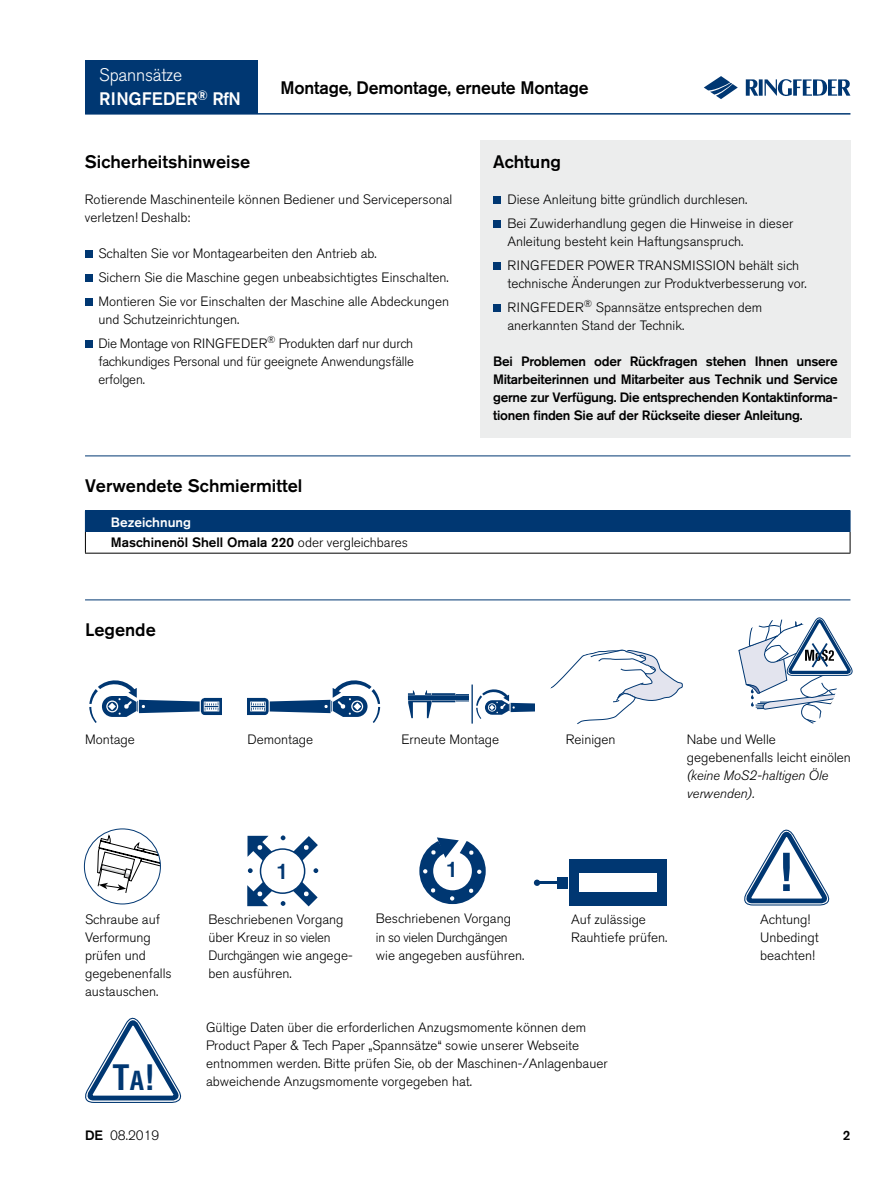
<style>
.page{position:relative;width:893px;height:1188px;background:#fff}
.page>*{position:absolute;margin:0;border:0;box-sizing:border-box;transform-origin:0 0}
.t1{font:700 condensed 51px "Helvetica LT";color:#003772}
.t2{font:700 condensed 34.2px "Helvetica LT";color:#003772}
.t3{font:500 22.5px "Akzidenz Grotesk BE";color:#003772}
.t4{font:500 18px "Akzidenz Grotesk BE";color:#000}
.t5{font:500 18px/24px "Akzidenz Grotesk BE";letter-spacing:.01em;color:#fff}
.t6{font:300 13.5px/18px "Akzidenz Grotesk BE";color:#000}
.t7{font:500 13.5px/18px "Akzidenz Grotesk BE";letter-spacing:-.02em;color:#000;text-align:justify}
.t8{font:300 13.5px/24px "Akzidenz Grotesk BE";letter-spacing:-.02em;color:#000}
.t9{font:500 13.5px/20.9px "Akzidenz Grotesk BE";color:#000}
.t10{font:italic 300 13.5px/18px "Akzidenz Grotesk BE";color:#000}
.s1{font-weight:300}
.s2{color:#fff}
.s3{font-size:25.65px}
.s4{font-weight:500}
</style>
<div class="page">
<svg style="left:746px;top:79px;width:104px;height:17px"></svg>
<svg style="left:704px;top:76px;width:34px;height:23px"></svg>
<hr style="left:85px;top:113px;width:765px;height:2px;background:#003772">
<hr style="left:85px;top:456px;width:765px;height:1px;background:#003772">
<hr style="left:85px;top:600px;width:765px;height:1px;background:#003772">
<svg style="left:89px;top:680px;width:133px;height:43px"></svg>
<svg style="left:408px;top:690px;width:60px;height:28px"></svg>
<hr style="left:471px;top:685px;width:2px;height:39px;background:#003772">
<svg style="left:476px;top:689px;width:58px;height:30px"></svg>
<svg style="left:550px;top:650px;width:133px;height:74px"></svg>
<svg style="left:738px;top:617px;width:115px;height:107px"></svg>
<svg style="left:247px;top:680px;width:133px;height:43px"></svg>
<svg style="left:744px;top:829px;width:86px;height:77px"></svg>
<svg style="left:247px;top:835px;width:71px;height:71px"></svg>
<div style="left:260px;top:849px;width:45px;height:44px;background:#fff;border-radius:50%"></div>
<div style="left:260px;top:848px;width:45px;height:46px;border:2px solid #003772;border-radius:50%"></div>
<svg style="left:419px;top:837px;width:67px;height:67px"></svg>
<svg style="left:97px;top:832px;width:63px;height:61px"></svg>
<div style="left:569px;top:860px;width:97px;height:46px;background:#003772"></div>
<hr style="left:539px;top:881px;width:29px;height:3px;background:#003772">
<svg style="left:534px;top:880px;width:6px;height:6px"></svg>
<div style="left:579px;top:873px;width:78px;height:19px;background:#fff"></div>
<div style="left:557px;top:877px;width:11px;height:11px;background:#003772"></div>
<svg style="left:85px;top:1017px;width:97px;height:86px"></svg>
<div style="left:480px;top:140px;width:370px;height:298px;background:#eceded"></div>
<div style="left:85px;top:60px;width:173px;height:54px;background:#003772"></div>
<div style="left:85px;top:511px;width:765px;height:21px;background:#003772"></div>
<hr style="left:85px;top:553px;width:765px;height:1px;background:#000">
<hr style="left:85px;top:510px;width:765px;height:1px;background:#003772">
<svg style="left:85px;top:532px;width:1px;height:21px"></svg>
<svg style="left:850px;top:511px;width:1px;height:42px"></svg>
<div style="left:85px;top:250px;width:8px;height:8px;background:#003772"></div>
<div style="left:85px;top:274px;width:8px;height:8px;background:#003772"></div>
<div style="left:85px;top:298px;width:8px;height:8px;background:#003772"></div>
<div style="left:85px;top:340px;width:8px;height:8px;background:#003772"></div>
<div style="left:493px;top:196px;width:8px;height:8px;background:#003772"></div>
<div style="left:493px;top:220px;width:8px;height:8px;background:#003772"></div>
<div style="left:493px;top:262px;width:8px;height:8px;background:#003772"></div>
<div style="left:493px;top:304px;width:8px;height:8px;background:#003772"></div>
<h3 class="t5" style="left:99px;top:62px;width:143px"><span class="s1">Spannsätze<br></span>RINGFEDER<sup>®</sup> RfN</h3>
<h3 class="t4" style="left:280px;top:77px;width:310px">Montage, Demontage, erneute Montage</h3>
<h3 class="t4" style="left:85px;top:150px;width:167px">Sicherheitshinweise</h3>
<p class="t6" style="left:85px;top:190px;width:369px">Rotierende Maschinenteile können Bediener und Servicepersonal verletzen! Deshalb:</p>
<p class="t6" style="left:98px;top:241px;width:352px;line-height:24px">Schalten Sie vor Montagearbeiten den Antrieb ab.<br>Sichern Sie die Maschine gegen unbeabsichtigtes Einschalten.<br>Montieren Sie vor Einschalten der Maschine alle Abdeckungen</p>
<p class="t8" style="left:98px;top:307px;width:316px">und Schutzeinrichtungen.<br>Die Montage von RINGFEDER<sup>®</sup> Produkten darf nur durch</p>
<p class="t6" style="left:98px;top:352px;width:317px">fachkundiges Personal und für geeignete Anwendungsfälle erfolgen.</p>
<h3 class="t4" style="left:85px;top:474px;width:219px">Verwendete Schmiermittel</h3>
<p class="t9" style="left:111px;top:511px;width:299px"><span class="s2">Bezeichnung<br></span>Maschinenöl Shell Omala 220 <span class="s1">oder vergleichbares</span></p>
<h3 class="t4" style="left:85px;top:618px;width:72px">Legende</h3>
<h3 class="t4" style="left:493px;top:150px;width:69px">Achtung</h3>
<p class="t6" style="left:507px;top:187px;width:287px;line-height:24px">Diese Anleitung bitte gründlich durchlesen.<br>Bei Zuwiderhandlung gegen die Hinweise in dieser</p>
<p class="t6" style="left:507px;top:229px;width:293px;line-height:24px">Anleitung besteht kein Haftungsanspruch.<br>RINGFEDER POWER TRANSMISSION behält sich</p>
<p class="t6" style="left:507px;top:271px;width:301px;line-height:24px">technische Änderungen zur Produktverbesserung vor.<br>RINGFEDER<sup>®</sup> Spannsätze entsprechen dem</p>
<p class="t6" style="left:507px;top:316px;width:179px">anerkannten Stand der Technik.</p>
<p class="t7" style="left:493px;top:352px;width:346px">Bei Problemen oder Rückfragen stehen Ihnen unsere Mitarbeiterinnen und Mitarbeiter aus Technik und Service gerne zur Verfügung. Die entsprechenden Kontaktinforma&shy;tionen finden Sie auf der Rückseite dieser Anleitung.</p>
<p class="t6" style="left:85px;top:730px;width:51px">Montage</p>
<p class="t6" style="left:247px;top:730px;width:67px">Demontage</p>
<p class="t6" style="left:401px;top:730px;width:99px">Erneute Montage</p>
<p class="t6" style="left:566px;top:730px;width:51px">Reinigen</p>
<p class="t6" style="left:687px;top:730px;width:166px">Nabe und Welle gegebenenfalls leicht einölen</p>
<p class="t10" style="left:687px;top:766px;width:143px">(keine MoS2-haltigen Öle verwenden).</p>
<h3 class="t3" style="left:276px;top:857px;width:14px">1</h3>
<h3 class="t3" style="left:446px;top:855px;width:14px">1</h3>
<h1 class="t1" style="left:778px;top:840px;width:18px">!</h1>
<p class="t6" style="left:85px;top:910px;width:88px">Schraube auf<br>Verformung prüfen und gegebenenfalls austauschen.</p>
<p class="t6" style="left:760px;top:910px;width:60px">Achtung!<br>Unbedingt beachten!</p>
<p class="t6" style="left:376px;top:910px;width:150px">Beschriebenen Vorgang<br>in so vielen Durchgängen wie angegeben ausführen.</p>
<p class="t6" style="left:571px;top:910px;width:98px">Auf zulässige<br>Rauhtiefe prüfen.</p>
<p class="t6" style="left:208px;top:910px;width:146px">Beschriebenen Vorgang über Kreuz in so vielen<br>Durchgängen wie angege&shy;ben ausführen.</p>
<h2 class="t2" style="left:113px;top:1056px;width:44px">T<span class="s3">A</span>!</h2>
<p class="t6" style="left:85px;top:1126px;width:76px"><span class="s4">DE</span> 08.2019</p>
<p class="t6" style="left:206px;top:1018px;width:403px">Gültige Daten über die erforderlichen Anzugsmomente können dem Product Paper &amp; Tech Paper „Spannsätze“ sowie unserer Webseite entnommen werden. Bitte prüfen Sie, ob der Maschinen-/Anlagenbauer abweichende Anzugsmomente vorgegeben hat.</p>
<p class="t7" style="left:843px;top:1126px;width:9px">2</p>
</div>
